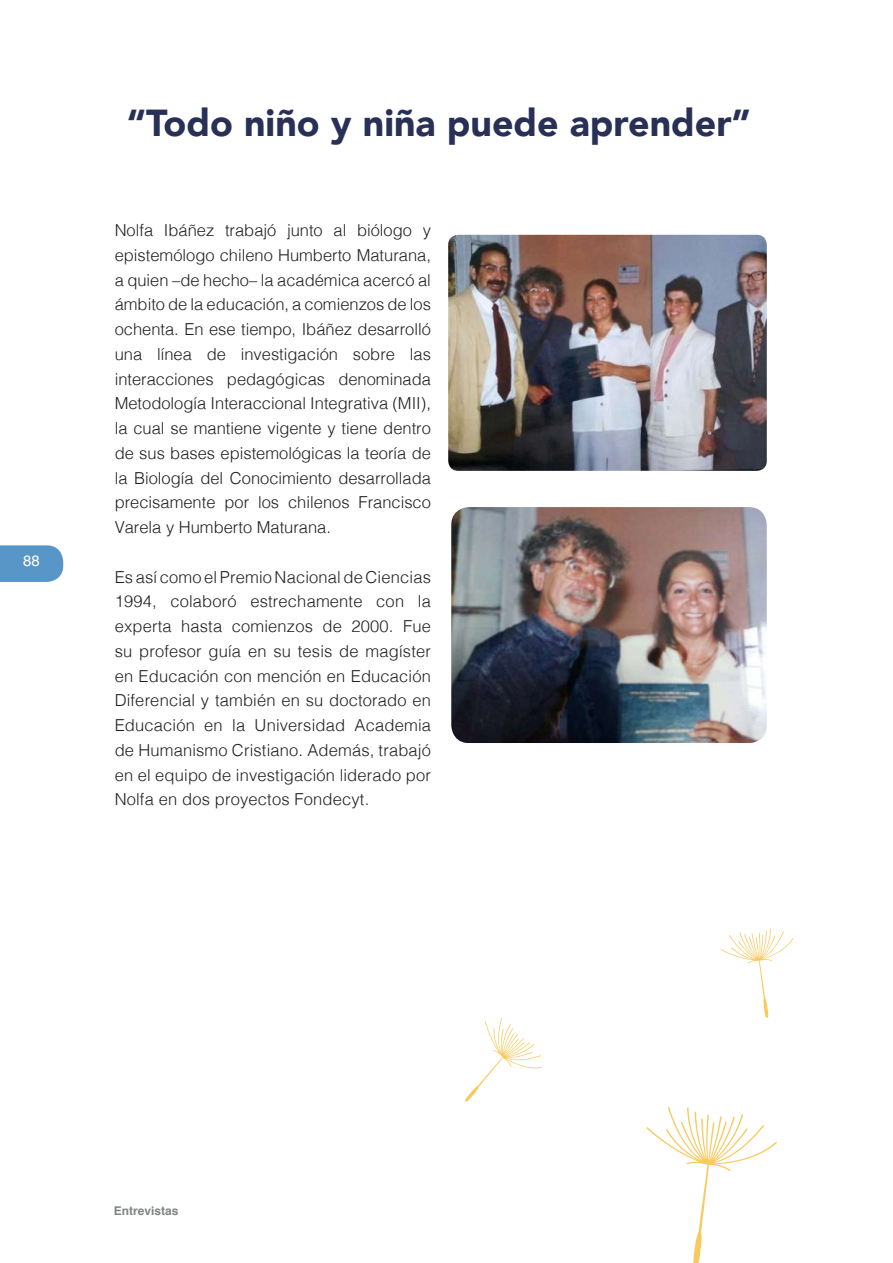
<style>
.page{position:relative;width:893px;height:1263px;background:#fff}
.page>*{position:absolute;margin:0;border:0;box-sizing:border-box;transform-origin:0 0}
.t1{font:900 37.5px "Avenir";color:#293055}
.t2{font:300 16.5px/24.8px "Helvetica";letter-spacing:.005em;color:#231f20;text-align:justify}
.t3{font:15px "Helvetica";color:#fff}
.t4{font:700 12px "Helvetica";color:#808285}
</style>
<div class="page">
<svg style="left:0;top:545px;width:63px;height:37px;background:#629bca"></svg>
<img style="left:448px;top:235px;width:319px;height:236px">
<img style="left:451px;top:507px;width:316px;height:236px">
<svg style="left:465px;top:1018px;width:77px;height:84px"></svg>
<svg style="left:646px;top:1107px;width:131px;height:156px"></svg>
<svg style="left:720px;top:928px;width:73px;height:90px"></svg>
<p class="t3" style="left:23px;top:550px;width:18px">88</p>
<h1 class="t1" style="left:127px;top:90px;width:626px">“Todo niño y niña puede aprender”</h1>
<p class="t2" style="left:115px;top:217px;width:318px">Nolfa Ibáñez trabajó junto al biólogo y epistemólogo chileno Humberto Maturana, a quien –de hecho– la académica acercó al ámbito de la educación, a comienzos de los ochenta. En ese tiempo, Ibáñez desarrolló una línea de investigación sobre las interacciones pedagógicas denominada Metodología Interaccional Integrativa (MII), la cual se mantiene vigente y tiene dentro de sus bases epistemológicas la teoría de la Biología del Conocimiento desarrollada precisamente por los chilenos Francisco Varela y Humberto Maturana.</p>
<p class="t2" style="left:115px;top:563px;width:318px">Es así como el Premio Nacional de Ciencias 1994, colaboró estrechamente con la experta hasta comienzos de 2000. Fue su profesor guía en su tesis de magíster en Educación con mención en Educación Diferencial y también en su doctorado en Educación en la Universidad Academia de Humanismo Cristiano. Además, trabajó en el equipo de investigación liderado por Nolfa en dos proyectos Fondecyt.</p>
<p class="t4" style="left:114px;top:1201px;width:66px">Entrevistas</p>
</div>
